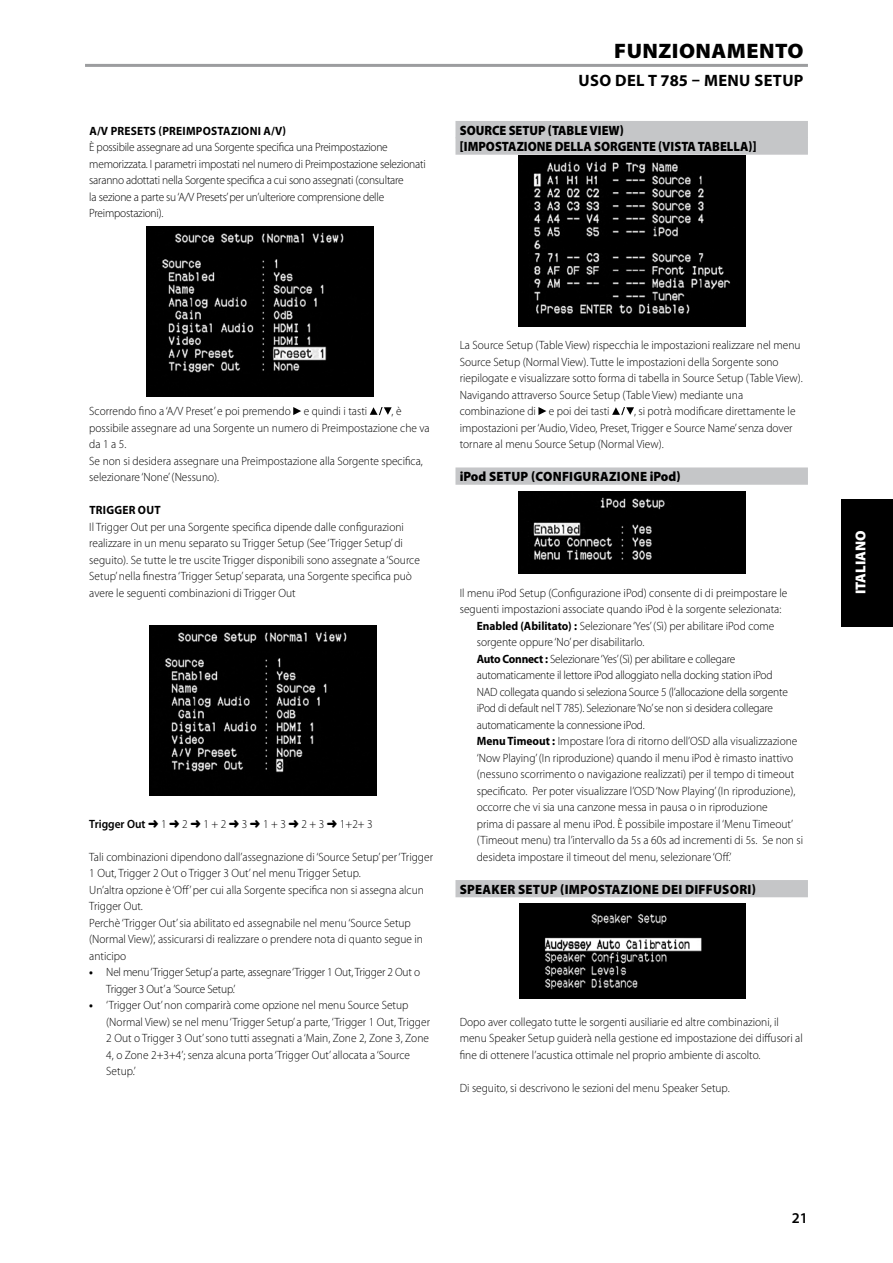
<style>
.page{position:relative;width:893px;height:1263px;background:#fff}
.page>*{position:absolute;margin:0;border:0;box-sizing:border-box;transform-origin:0 0}
.t1{font:900 21px "Myriad Pro";letter-spacing:.02em;color:#000;scale:1.05 1}
.t2{font:700 16.5px "Myriad Pro";letter-spacing:.02em;color:#000}
.t3{font:600 15px "Myriad Pro";color:#000}
.t4{font:900 14.4px "Myriad Pro";color:#fff}
.t5{font:900 13.5px "Myriad Pro";letter-spacing:.02em;color:#000;scale:.95 1}
.t6{font:900 13.5px "Myriad Pro";letter-spacing:.02em;color:#000;scale:.92 1}
.t7{font:300 12px/16.5px "Myriad Pro";color:#000;scale:.95 1}
.t8{font:300 12px/16.5px "Myriad Pro";letter-spacing:-.02em;color:#000;scale:.95 1}
.t9{font:700 12px "Myriad Pro";letter-spacing:.02em;color:#000;scale:.95 1}
.s1{font-weight:600}
.s2{font-weight:700}
</style>
<div class="page">
<svg style="left:293px;top:407px;width:8px;height:8px"></svg>
<svg style="left:370px;top:407px;width:22px;height:8px"></svg>
<div style="left:455px;top:121px;width:353px;height:17px;background:#c5c6c8"></div>
<div style="left:455px;top:137px;width:353px;height:18px;background:#c5c6c8"></div>
<div style="left:455px;top:467px;width:353px;height:18px;background:#c5c6c8"></div>
<div style="left:455px;top:880px;width:353px;height:17px;background:#c5c6c8"></div>
<svg style="left:538px;top:407px;width:8px;height:8px"></svg>
<svg style="left:612px;top:407px;width:22px;height:8px"></svg>
<hr style="left:85px;top:64px;width:723px;height:3px;background:#9c9d9f">
<img style="left:146px;top:226px;width:227px;height:170px">
<img style="left:150px;top:625px;width:226px;height:170px">
<img style="left:519px;top:491px;width:227px;height:83px">
<img style="left:519px;top:156px;width:227px;height:170px">
<img style="left:519px;top:904px;width:227px;height:95px">
<div style="left:842px;top:499px;width:51px;height:127px;background:#000"></div>
<p class="t9" style="left:89px;top:123px;width:37px">A/V Presets</p>
<p class="t9" style="left:159px;top:123px;width:19px">(Preimpostazioni</p>
<p class="t9" style="left:264px;top:123px;width:25px">A/V)</p>
<p class="t8" style="left:89px;top:139px;width:356px">È possibile assegnare ad una Sorgente specifica una Preimpostazione memorizzata. I parametri impostati nel numero di Preimpostazione selezionati saranno adottati nella Sorgente specifica a cui sono assegnati (consultare<br>la sezione a parte su ‘A/V Presets’ per un’ulteriore comprensione delle Preimpostazioni).</p>
<h1 class="t1" style="left:614px;top:37px;width:182px">FUNZIONAMENTO</h1>
<h2 class="t2" style="left:579px;top:70px;width:226px">USO DEL T 785 – MENU SETUP</h2>
<p class="t6" style="left:460px;top:121px;width:17px">SOURCE</p>
<p class="t6" style="left:509px;top:121px;width:17px">SETUP</p>
<p class="t6" style="left:548px;top:121px;width:21px">(TABLE</p>
<p class="t6" style="left:590px;top:121px;width:39px">VIEW)</p>
<p class="t6" style="left:460px;top:137px;width:18px">[IMPOSTAZIONE</p>
<p class="t6" style="left:555px;top:137px;width:9px">DELLA</p>
<p class="t6" style="left:594px;top:137px;width:10px">SORGENTE</p>
<p class="t6" style="left:658px;top:137px;width:22px">(VISTA</p>
<p class="t6" style="left:698px;top:137px;width:16px">TABELLA</p>
<p class="t6" style="left:748px;top:137px;width:10px">)]</p>
<p class="t7" style="left:89px;top:403px;width:294px">Scorrendo fino a ‘A/V Preset’ e poi premendo e quindi i tasti</p>
<p class="t7" style="left:89px;top:403px;width:360px;text-indent:302px">, è possibile assegnare ad una Sorgente un numero di Preimpostazione che va da 1 a 5.<br>Se non si desidera assegnare una Preimpostazione alla Sorgente specifica, selezionare ‘None’ (Nessuno).</p>
<p class="t9" style="left:89px;top:502px;width:14px">Trigger</p>
<p class="t9" style="left:138px;top:502px;width:17px">Out</p>
<p class="t7" style="left:89px;top:518px;width:349px">Il Trigger Out per una Sorgente specifica dipende dalle configurazioni realizzare in un menu separato su Trigger Setup (See ‘Trigger Setup’ di seguito). Se tutte le tre uscite Trigger disponibili sono assegnate a ‘Source Setup’ nella finestra ‘Trigger Setup’ separata, una Sorgente specifica può avere le seguenti combinazioni di Trigger Out</p>
<p class="t7" style="left:89px;top:815px;width:300px"><span class="s1">Trigger Out</span> ➜ 1 ➜ 2 ➜ 1 + 2 ➜ 3 ➜ 1 + 3 ➜ 2 + 3 ➜ 1+2+ 3</p>
<p class="t7" style="left:89px;top:848px;width:363px">Tali combinazioni dipendono dall’assegnazione di ‘Source Setup’ per ‘Trigger 1 Out, Trigger 2 Out o Trigger 3 Out’ nel menu Trigger Setup.<br>Un’altra opzione è ‘Off’ per cui alla Sorgente specifica non si assegna alcun Trigger Out.<br>Perchè ‘Trigger Out’ sia abilitato ed assegnabile nel menu ‘Source Setup (Normal View)’, assicurarsi di realizzare o prendere nota di quanto segue in anticipo</p>
<p class="t8" style="left:106px;top:964px;width:332px;text-indent:-17px"><span class="s2">•</span> Nel menu ‘Trigger Setup’ a parte, assegnare ‘Trigger 1 Out, Trigger 2 Out o<br>Trigger 3 Out’ a ’Source Setup.’</p>
<p class="t7" style="left:106px;top:997px;width:342px;text-indent:-17px"><span class="s2">•</span> ‘Trigger Out’ non comparirà come opzione nel menu Source Setup (Normal View) se nel menu ‘Trigger Setup’ a parte, ‘Trigger 1 Out, Trigger 2 Out o Trigger 3 Out’ sono tutti assegnati a ‘Main, Zone 2, Zone 3, Zone 4, o Zone 2+3+4’; senza alcuna porta ‘Trigger Out’ allocata a ‘Source Setup.’</p>
<p class="t7" style="left:460px;top:337px;width:362px">La Source Setup (Table View) rispecchia le impostazioni realizzare nel menu Source Setup (Normal View). Tutte le impostazioni della Sorgente sono riepilogate e visualizzare sotto forma di tabella in Source Setup (Table View).<br>Navigando attraverso Source Setup (Table View) mediante una combinazione di e poi dei tasti</p>
<p class="t7" style="left:460px;top:403px;width:355px;text-indent:174px">, si potrà modificare direttamente le impostazioni per ‘Audio, Video, Preset, Trigger e Source Name’ senza dover tornare al menu Source Setup (Normal View).</p>
<p class="t5" style="left:460px;top:467px;width:234px">IPOD SETUP (CONFIGURAZIONE IPOD)</p>
<p class="t7" style="left:460px;top:584px;width:346px">Il menu iPod Setup (Configurazione iPod) consente di di preimpostare le</p>
<p class="t7" style="left:460px;top:601px;width:340px">seguenti impostazioni associate quando iPod è la sorgente selezionata:</p>
<p class="t7" style="left:477px;top:617px;width:315px"><span class="s2">Enabled (Abilitato) :</span> Selezionare ‘Yes’ (Sì) per abilitare iPod come</p>
<p class="t7" style="left:477px;top:634px;width:178px">sorgente oppure ‘No’ per disabilitarlo.</p>
<p class="t8" style="left:477px;top:650px;width:274px"><span class="s2">Auto Connect :</span> Selezionare ‘Yes’ (Sì) per abilitare e collegare</p>
<p class="t8" style="left:477px;top:667px;width:313px">automaticamente il lettore iPod alloggiato nella docking station iPod</p>
<p class="t8" style="left:477px;top:683px;width:329px">NAD collegata quando si seleziona Source 5 (l’allocazione della sorgente</p>
<p class="t8" style="left:477px;top:700px;width:313px">iPod di default nel T 785). Selezionare ‘No’ se non si desidera collegare</p>
<p class="t8" style="left:477px;top:716px;width:178px">automaticamente la connessione iPod.</p>
<p class="t7" style="left:477px;top:733px;width:339px"><span class="s2">Menu Timeout :</span> Impostare l’ora di ritorno dell’OSD alla visualizzazione</p>
<p class="t7" style="left:477px;top:749px;width:335px">‘Now Playing’ (In riproduzione) quando il menu iPod è rimasto inattivo</p>
<p class="t7" style="left:477px;top:766px;width:336px">(nessuno scorrimento o navigazione realizzati) per il tempo di timeout</p>
<p class="t7" style="left:477px;top:782px;width:337px">specificato. Per poter visualizzare l’OSD ‘Now Playing’ (In riproduzione),</p>
<p class="t7" style="left:477px;top:799px;width:308px">occorre che vi sia una canzone messa in pausa o in riproduzione</p>
<p class="t7" style="left:477px;top:815px;width:335px">prima di passare al menu iPod. È possibile impostare il ‘Menu Timeout’</p>
<p class="t7" style="left:477px;top:832px;width:345px">(Timeout menu) tra l’intervallo da 5s a 60s ad incrementi di 5s. Se non si</p>
<p class="t7" style="left:477px;top:848px;width:270px">desideta impostare il timeout del menu, selezionare ‘Off.’</p>
<p class="t5" style="left:460px;top:880px;width:313px">SPEAKER SETUP (IMPOSTAZIONE DEI DIFFUSORI)</p>
<p class="t7" style="left:460px;top:1013px;width:363px">Dopo aver collegato tutte le sorgenti ausiliarie ed altre combinazioni, il menu Speaker Setup guiderà nella gestione ed impostazione dei diffusori al fine di ottenere l’acustica ottimale nel proprio ambiente di ascolto.</p>
<p class="t7" style="left:460px;top:1079px;width:286px">Di seguito, si descrivono le sezioni del menu Speaker Setup.</p>
<p class="t3" style="left:792px;top:1208px;width:18px">21</p>
<p class="t4" style="left:851px;top:594px;width:65px;rotate:-90deg">ITALIANO</p>
</div>
